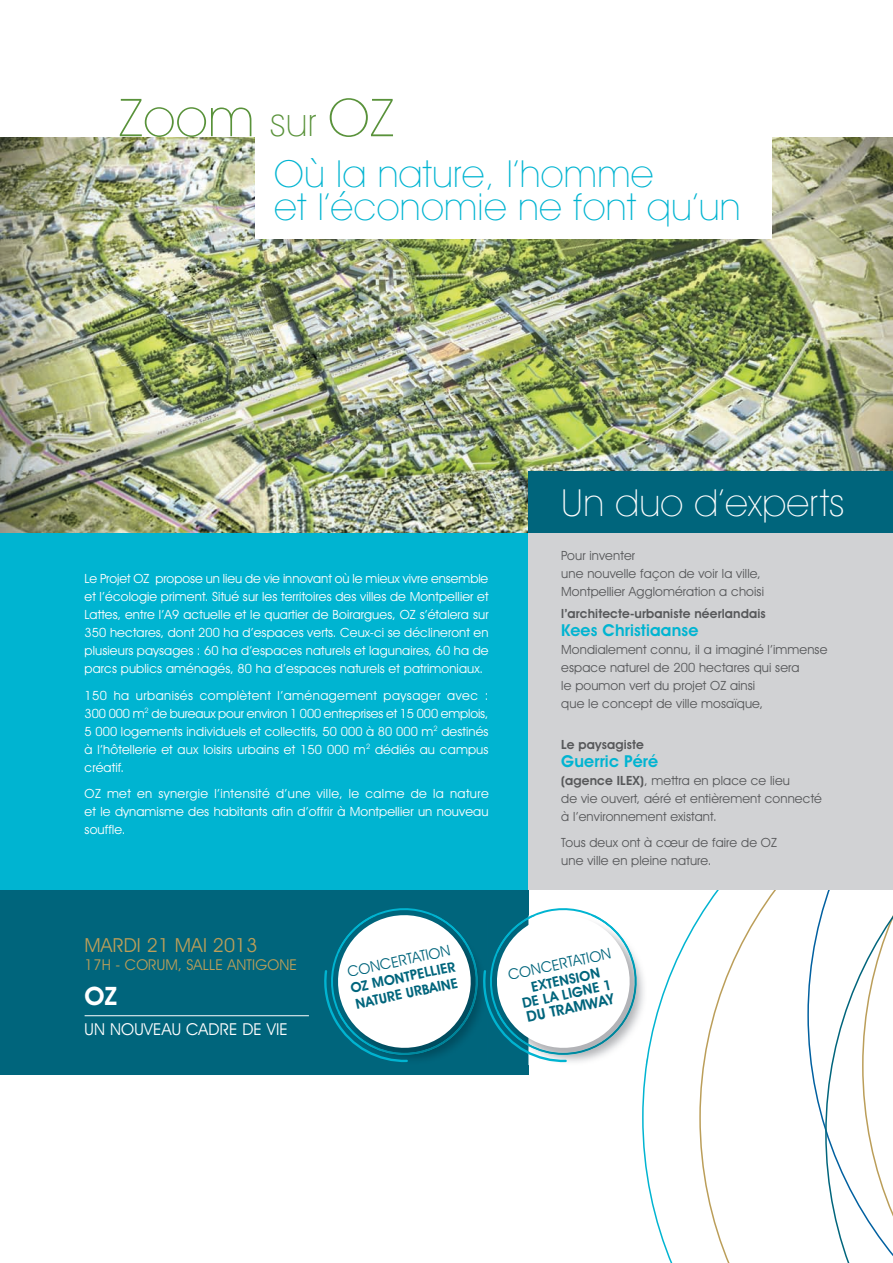
<style>
.page{position:relative;width:893px;height:1263px;background:#fff}
.page>*{position:absolute;margin:0;border:0;box-sizing:border-box;transform-origin:0 0}
.t1{font:200 52.5px "Avant Garde IT Cby BT";letter-spacing:.01em;color:#59923a}
.t2{font:200 37.5px/33px "Avant Garde IT Cby BT";letter-spacing:.01em;color:#00b4d1}
.t3{font:200 37.5px "Avant Garde IT Cby BT";letter-spacing:.01em;color:#fff}
.t4{font:600 25.5px "Avant Garde IT Cby BT";color:#fff}
.t5{font:19.5px "Avant Garde IT Cby BT";letter-spacing:.01em;color:#bb9e59}
.t6{font:600 16.5px "Avant Garde IT Cby BT";letter-spacing:.01em;color:#00b4d1}
.t7{font:16.5px "Avant Garde IT Cby BT";letter-spacing:.01em;color:#fff}
.t8{font:15px "Avant Garde IT Cby BT";letter-spacing:.01em;color:#bb9e59}
.t9{font:14.85px "Avant Garde IT Cby BT";color:#00657c}
.t10{font:600 14.85px "Avant Garde IT Cby BT";color:#00657c}
.t11{font:600 13.95px/16.5px "Avant Garde IT Cby BT";color:#00657c}
.t12{font:12.75px/18px "Avant Garde IT Cby BT";letter-spacing:.01em;color:#fff;text-align:justify}
.t13{font:12.75px/18px "Avant Garde IT Cby BT";letter-spacing:.01em;color:#57585a}
.t14{font:600 12.75px "Avant Garde IT Cby BT";letter-spacing:.01em;color:#57585a}
.s1{font-size:39px}
.s2{font-weight:600}
</style>
<div class="page">
<svg style="left:642px;top:889px;width:57px;height:374px"></svg>
<svg style="left:699px;top:889px;width:108px;height:374px"></svg>
<svg style="left:807px;top:889px;width:18px;height:241px"></svg>
<svg style="left:825px;top:889px;width:68px;height:374px"></svg>
<hr style="left:0;top:0;width:1px;height:1263px;background:#00b4d1">
<div style="left:0;top:886px;width:528px;height:189px;background:#00657c"></div>
<hr style="left:85px;top:1015px;width:224px;height:1px;background:#fff">
<img style="left:0;top:137px;width:893px;height:396px">
<div style="left:255px;top:80px;width:517px;height:159px;background:#fff"></div>
<div style="left:0;top:533px;width:528px;height:356px;background:#00b4d1"></div>
<div style="left:528px;top:533px;width:365px;height:356px;background:#d1d2d4"></div>
<div style="left:528px;top:472px;width:365px;height:61px;background:#00657c"></div>
<svg style="left:324px;top:901px;width:323px;height:164px"></svg>
<h1 class="t1" style="left:119px;top:86px;width:277px">Zoom <span class="s1">sur</span> OZ</h1>
<h2 class="t2" style="left:274px;top:157px;width:468px">Où la nature, l’homme<br>et l’économie ne font qu’un</h2>
<p class="t12" style="left:85px;top:569px;width:405px">Le Projet OZ propose un lieu de vie innovant où le mieux vivre ensemble et l’écologie priment. Situé sur les territoires des villes de Montpellier et Lattes, entre l’A9 actuelle et le quartier de Boirargues, OZ s’étalera sur 350 hectares, dont 200 ha d’espaces verts. Ceux-ci se déclineront en plusieurs paysages : 60 ha d’espaces naturels et lagunaires, 60 ha de parcs publics aménagés, 80 ha d’espaces naturels et patrimoniaux.</p>
<p class="t12" style="left:85px;top:686px;width:405px">150 ha urbanisés complètent l’aménagement paysager avec :<br>300 000 m<sup>2</sup> de bureaux pour environ 1 000 entreprises et 15 000 emplois, 5 000 logements individuels et collectifs, 50 000 à 80 000 m<sup>2</sup> destinés à l’hôtellerie et aux loisirs urbains et 150 000 m<sup>2</sup> dédiés au campus créatif.</p>
<p class="t12" style="left:85px;top:784px;width:406px">OZ met en synergie l’intensité d’une ville, le calme de la nature et le dynamisme des habitants afin d’offrir à Montpellier un nouveau souffle.</p>
<h2 class="t3" style="left:561px;top:479px;width:284px">Un duo d’experts</h2>
<p class="t13" style="left:561px;top:546px;width:204px">Pour inventer<br>une nouvelle façon de voir la ville,<br>Montpellier Agglomération a choisi</p>
<p class="t14" style="left:561px;top:606px;width:206px">l’architecte-urbaniste néerlandais</p>
<p class="t6" style="left:561px;top:621px;width:139px">Kees christiaanse</p>
<p class="t13" style="left:561px;top:641px;width:268px">Mondialement connu, il a imaginé l’immense espace naturel de 200 hectares qui sera<br>le poumon vert du projet OZ ainsi<br>que le concept de ville mosaïque,</p>
<p class="t14" style="left:561px;top:736px;width:84px">le paysagiste</p>
<p class="t6" style="left:561px;top:751px;width:98px">guerric péré</p>
<p class="t13" style="left:561px;top:771px;width:262px"><span class="s2">(agence ileX)</span>, mettra en place ce lieu<br>de vie ouvert, aéré et entièrement connecté à l’environnement existant.</p>
<p class="t13" style="left:561px;top:833px;width:217px">Tous deux ont à cœur de faire de OZ une ville en pleine nature.</p>
<h3 class="t5" style="left:85px;top:933px;width:174px">MARDI 21 MAI 2013</h3>
<p class="t8" style="left:85px;top:955px;width:214px">17H - CORUM, SALLE ANTIGONE</p>
<h3 class="t4" style="left:85px;top:980px;width:34px">oZ</h3>
<p class="t7" style="left:85px;top:1019px;width:205px">UN NOUVEAU CADRE DE VIE</p>
<p class="t9" style="left:346px;top:963px;width:106px;rotate:-12deg">CONCERTATION</p>
<p class="t11" style="left:349px;top:980px;width:109px;rotate:-12deg">oZ montpel l ier natur e ur baine</p>
<p class="t9" style="left:506px;top:966px;width:106px;rotate:-12deg">CONCERTATION</p>
<p class="t11" style="left:518px;top:983px;width:92px;line-height:13.8px;text-align:center;rotate:-12deg">eXtenSion<br>De l a ligne 1</p>
<p class="t10" style="left:525px;top:1008px;width:90px;rotate:-12deg">Du tr amWaY</p>
</div>
